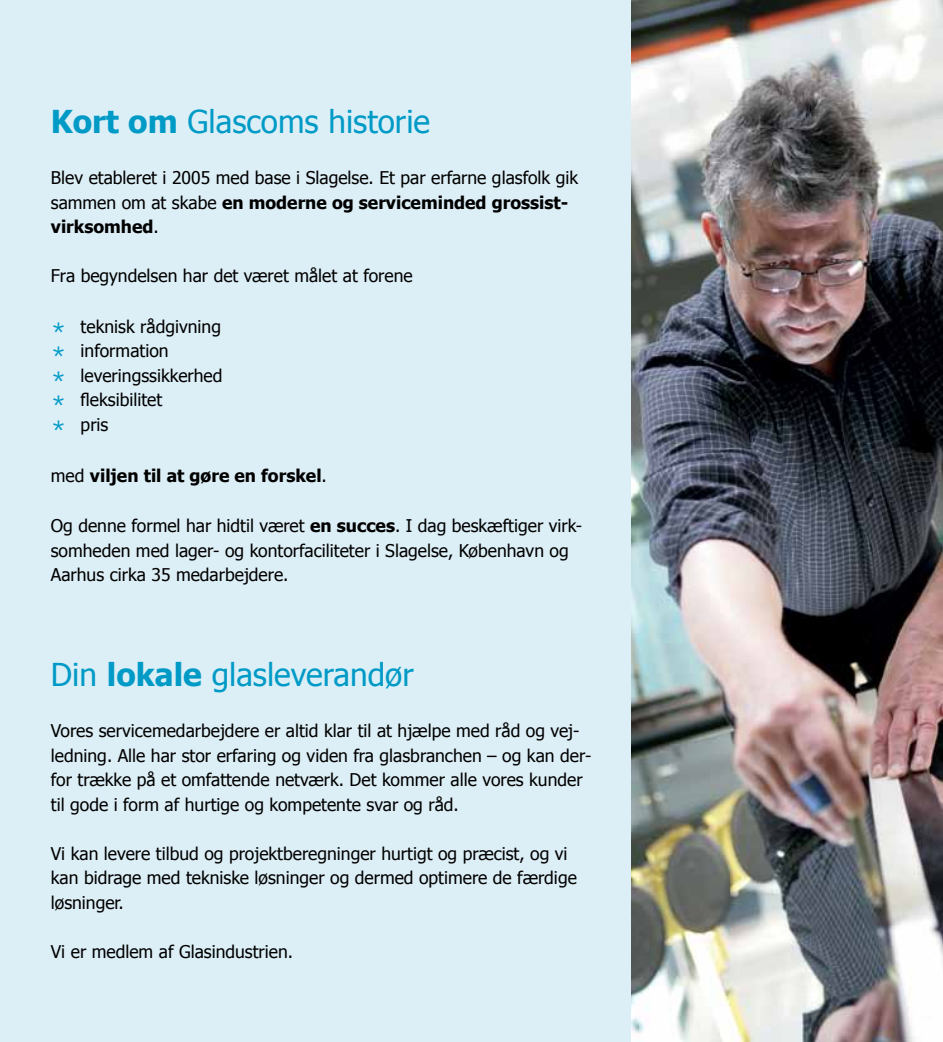
<style>
.page{position:relative;width:943px;height:1042px;background:#fff}
.page>*{position:absolute;margin:0;border:0;box-sizing:border-box;transform-origin:0 0}
.t1{font:31.5px "Tahoma";color:#009ac7}
.t2{font:17.5px/24.5px "Tahoma";color:#000}
.t3{font:700 17.5px "Tahoma";color:#000}
.s1{font-weight:700}
.s2{font-family:"Frutiger";font-weight:300;font-size:28px;color:#009ac7}
.s3{font-weight:400}
</style>
<div class="page">
<div style="left:0;top:0;width:631px;height:1042px;background:#ddeff6"></div>
<img style="left:631px;top:0;width:312px;height:1042px">
<h1 class="t1" style="left:51px;top:101px;width:381px"><span class="s1">Kort om</span> Glascoms historie</h1>
<p class="t2" style="left:51px;top:165px;width:529px">Blev etableret i 2005 med base i Slagelse. Et par erfarne glasfolk gik sammen om at skabe <span class="s1">en moderne og serviceminded grossist&shy;virksomhed</span>.</p>
<p class="t2" style="left:51px;top:263px;width:363px">Fra begyndelsen har det været målet at forene</p>
<p class="t2" style="left:51px;top:313px;width:173px"><span class="s2">*</span> teknisk rådgivning <span class="s2">*</span> information<br><span class="s2">*</span> leveringssikkerhed <span class="s2">*</span> fleksibilitet<br><span class="s2">*</span> pris</p>
<p class="t3" style="left:51px;top:463px;width:277px"><span class="s3">med</span> viljen til at gøre en forskel<span class="s3">.</span></p>
<p class="t2" style="left:51px;top:513px;width:532px">Og denne formel har hidtil været <span class="s1">en succes</span>. I dag beskæftiger virk&shy;somheden med lager- og kontorfaciliteter i Slagelse, København og<br>Aarhus cirka 35 medarbejdere.</p>
<h1 class="t1" style="left:51px;top:654px;width:364px">Din <span class="s1">lokale</span> glasleverandør</h1>
<p class="t2" style="left:51px;top:718px;width:542px">Vores servicemedarbejdere er altid klar til at hjælpe med råd og vej&shy;ledning. Alle har stor erfaring og viden fra glasbranchen – og kan der&shy;for trække på et omfattende netværk. Det kommer alle vores kunder til gode i form af hurtige og kompetente svar og råd.</p>
<p class="t2" style="left:51px;top:840px;width:527px">Vi kan levere tilbud og projektberegninger hurtigt og præcist, og vi kan bidrage med tekniske løsninger og dermed optimere de færdige løsninger.</p>
<p class="t2" style="left:51px;top:938px;width:244px">Vi er medlem af Glasindustrien.</p>
</div>
